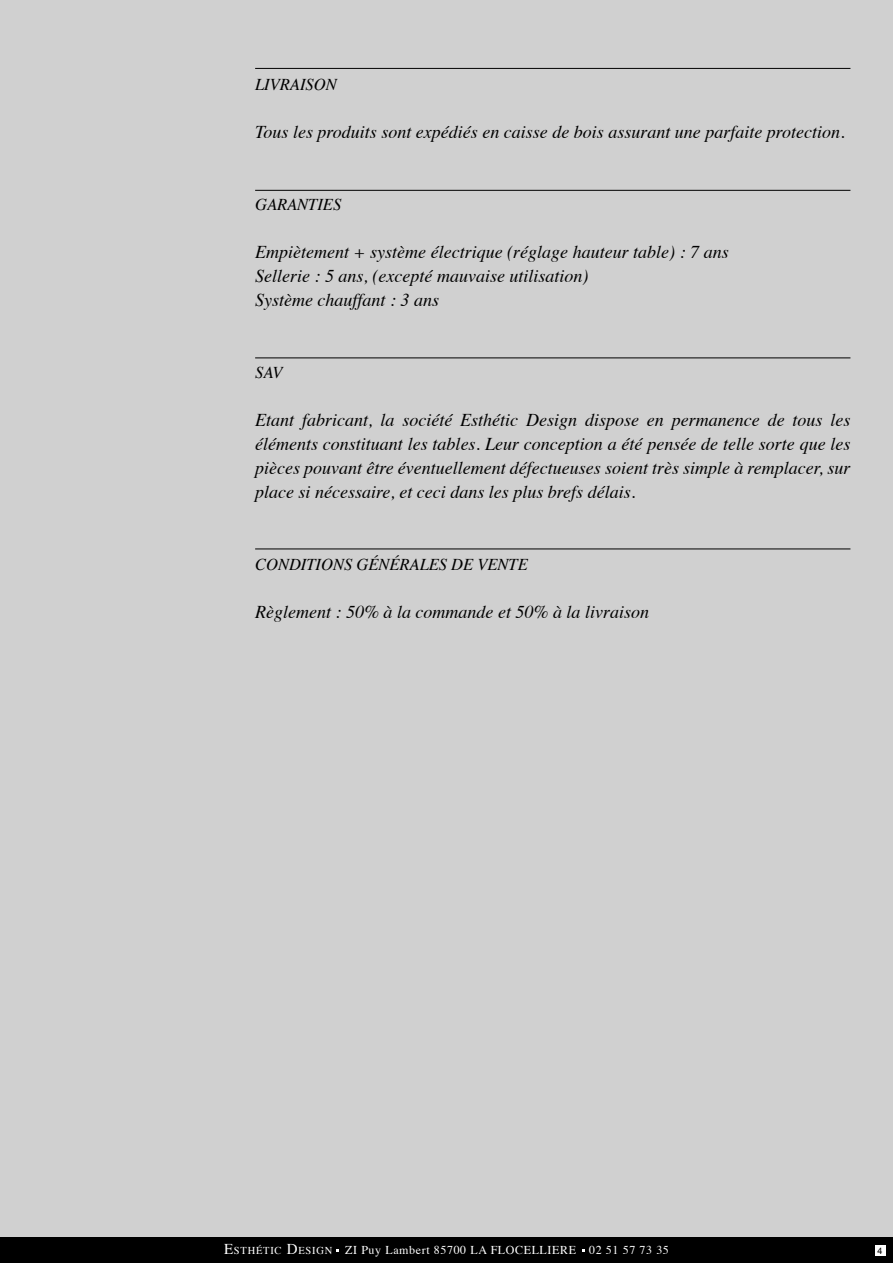
<style>
.page{position:relative;width:893px;height:1263px;background:#d0d0d0}
.page>*{position:absolute;margin:0;border:0;box-sizing:border-box;transform-origin:0 0}
.t1{font:italic 18px/24px "Times";color:#000}
.t2{font:italic 16.5px "Times";color:#000}
.t3{font:12px "Times";letter-spacing:.05em;color:#fff}
.t4{font:9px "Arial";color:#000}
.s1{font-size:15px}
.s2{font-size:10.5px}
</style>
<div class="page">
<div style="left:0;top:1237px;width:893px;height:26px;background:#000"></div>
<div style="left:875px;top:1245px;width:10px;height:11px;background:#fff"></div>
<hr style="left:255px;top:68px;width:595px;height:1px;background:#000">
<hr style="left:255px;top:190px;width:595px;height:1px;background:#000">
<hr style="left:255px;top:357px;width:595px;height:1px;background:#000">
<hr style="left:255px;top:549px;width:595px;height:1px;background:#000">
<p class="t2" style="left:255px;top:70px;width:83px">LIVRAISON</p>
<p class="t1" style="left:255px;top:118px;width:591px">Tous les produits sont expédiés en caisse de bois assurant une parfaite protection.</p>
<p class="t2" style="left:255px;top:190px;width:88px">GARANTIES</p>
<p class="t1" style="left:255px;top:238px;width:475px">Empiètement + système électrique (réglage hauteur table) : 7 ans<br>Sellerie : 5 ans, (excepté mauvaise utilisation)<br>Système chauffant : 3 ans</p>
<p class="t2" style="left:255px;top:358px;width:29px">SAV</p>
<p class="t1" style="left:255px;top:406px;width:597px;text-align:justify">Etant fabricant, la société Esthétic Design dispose en permanence de tous les éléments constituant les tables. Leur conception a été pensée de telle sorte que les pièces pouvant être éventuellement défectueuses soient très simple à remplacer, sur place si nécessaire, et ceci dans les plus brefs délais.</p>
<p class="t2" style="left:255px;top:550px;width:274px">CONDITIONS GÉNÉRALES DE VENTE</p>
<p class="t1" style="left:255px;top:598px;width:395px">Règlement : 50% à la commande et 50% à la livraison</p>
<p class="t3" style="left:224px;top:1239px;width:446px"><span class="s1">E</span><span class="s2">STHÉTIC</span> <span class="s1">D</span><span class="s2">ESIGN</span> ZI Puy Lambert 85700 LA FLOCELLIERE 02 51 57 73 35</p>
<p class="t4" style="left:877px;top:1245px;width:7px">4</p>
</div>
